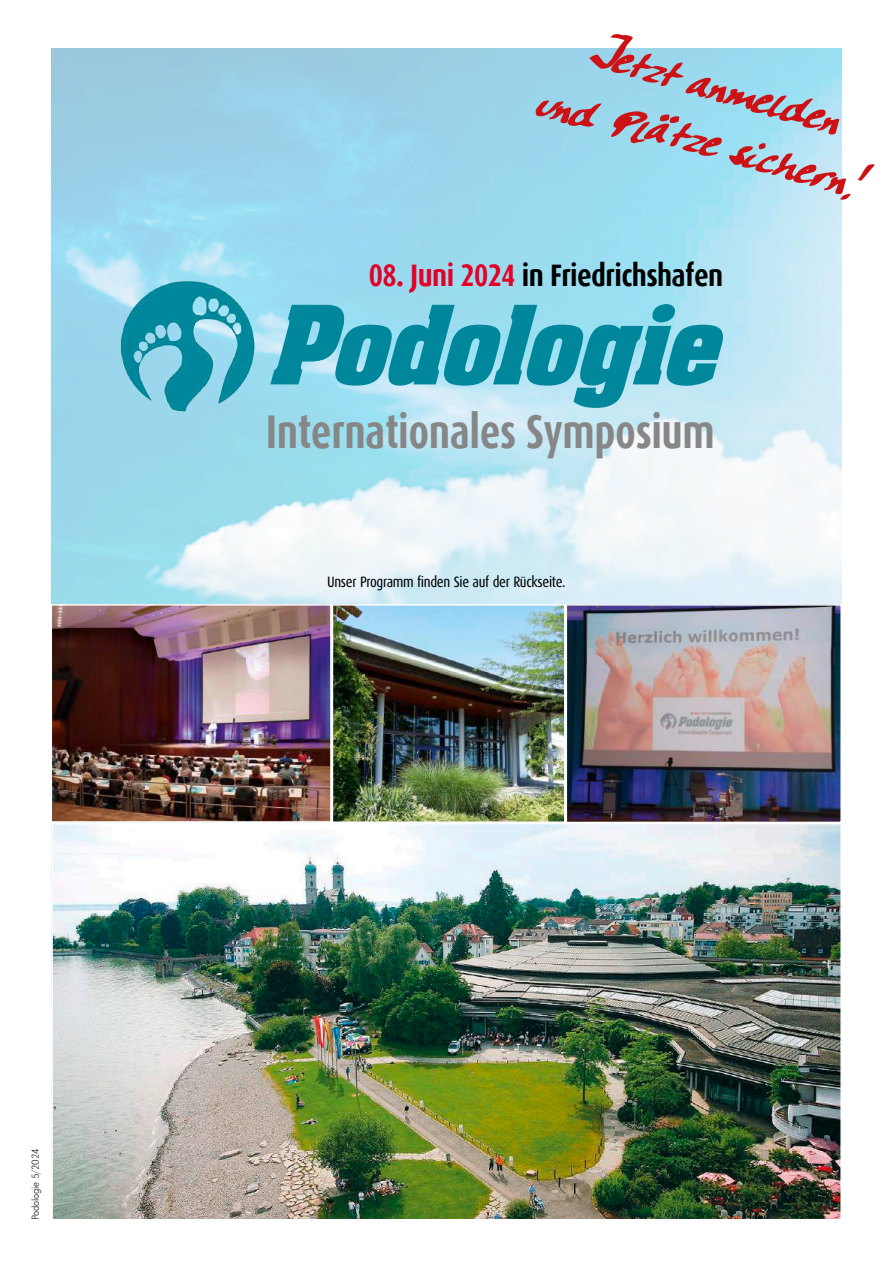
<style>
.page{position:relative;width:893px;height:1263px;background:#fff}
.page>*{position:absolute;margin:0;border:0;box-sizing:border-box;transform-origin:0 0}
.t1{font:italic 700 92.85px "Aachen";color:#00879c;scale:.93 1}
.t2{font:italic 52.5px/55.5px "Handwriting Plain";color:#cd1215;text-align:center}
.t3{font:700 47.25px "Dax Condensed";letter-spacing:-.01em;color:#868686;scale:.93 1}
.t4{font:700 31.05px "Dax Condensed";letter-spacing:-.02em;color:#000}
.t5{font:15px "Dax Condensed";letter-spacing:-.02em;color:#000}
.t6{font:200 10.5px "Urw Grotesk";letter-spacing:-.01em;color:#000}
.s1{color:#e40028}
</style>
<div class="page">
<img style="left:54px;top:607px;width:785px;height:610px">
<div style="left:332px;top:604px;width:234px;height:219px;border:2px solid #fff"></div>
<div style="left:566px;top:604px;width:276px;height:219px;border:2px solid #fff"></div>
<div style="left:51px;top:604px;width:281px;height:219px;border:2px solid #fff"></div>
<div style="left:51px;top:823px;width:791px;height:397px;border:2px solid #fff"></div>
<img style="left:110px;top:236px;width:145px;height:228px">
<p class="t6" style="left:29px;top:1220px;width:74px;rotate:-90deg">Podologie 5/2024</p>
<h2 class="t2" style="left:561px;top:14px;width:331px;rotate:16deg">Jetzt anmelden und Plätze sichern!</h2>
<h3 class="t4" style="left:369px;top:258px;width:356px"><span class="s1">08. Juni 2024</span> in Friedrichshafen</h3>
<h1 class="t1" style="left:267px;top:278px;width:519px">Podologie</h1>
<h3 class="t3" style="left:266px;top:406px;width:484px">Internationales Symposium</h3>
<p class="t5" style="left:327px;top:573px;width:240px">Unser Programm finden Sie auf der Rückseite.</p>
</div>
